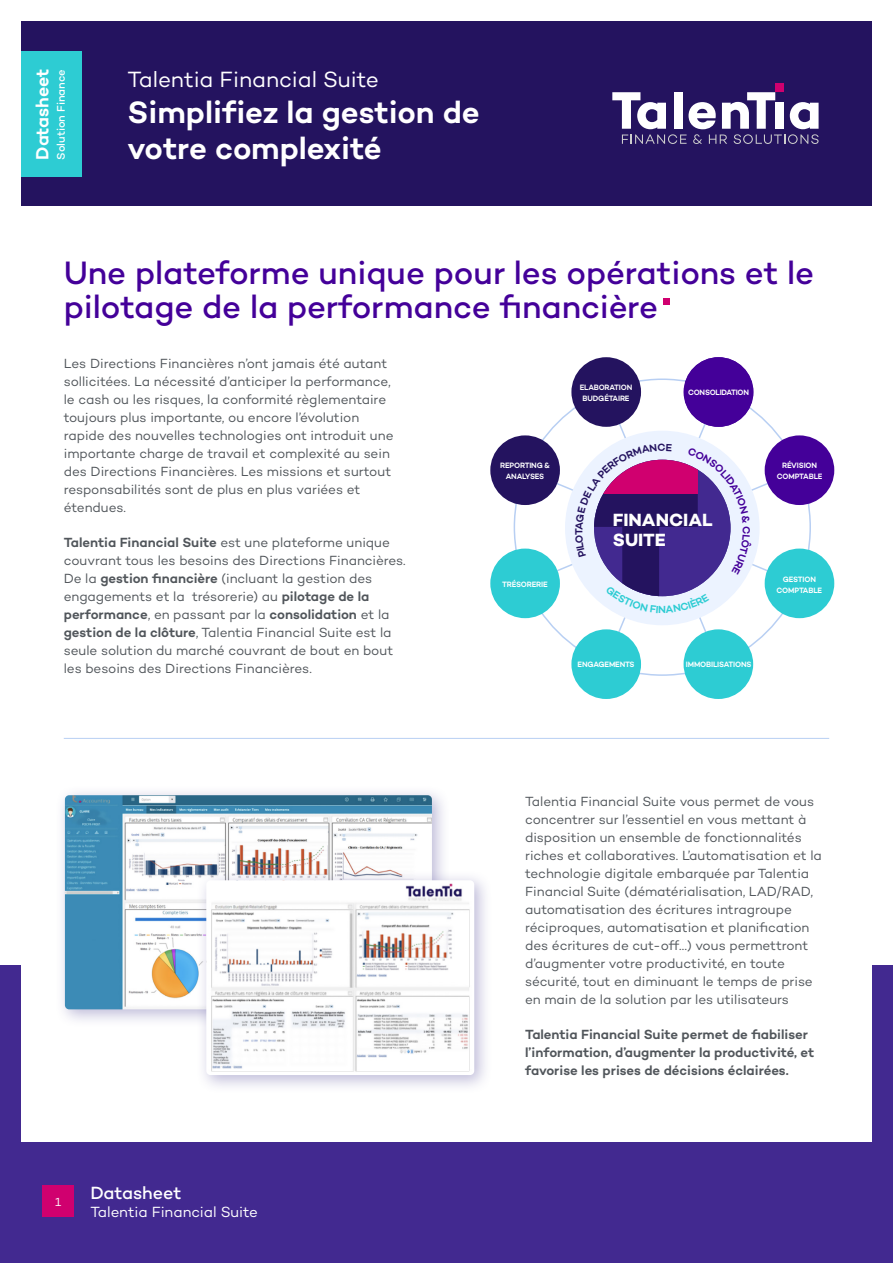
<style>
.page{position:relative;width:893px;height:1263px;background:#fff}
.page>*{position:absolute;margin:0;border:0;box-sizing:border-box;transform-origin:0 0}
.Title1{font:500 33px/34.5px "Campton";letter-spacing:-.005em;color:#409}
.Title_Document{font:600 31.5px "Campton";letter-spacing:-.005em;color:#fff}
.Subtitle_Document{font:22.5px "Campton";letter-spacing:-.005em;color:#fff}
.t1{font:700 18px/19.5px "Campton";color:#fff}
.t2{font:500 18px "Campton";color:#fff}
.Document_Type{font:600 18px "Campton";color:#fff}
.t3{font:15px "Campton";letter-spacing:-.005em;color:#fff}
.Paragraph{font:13.5px/18px "Campton";letter-spacing:-.005em;color:#51565b}
.Paragraph-2{font:600 13.5px/18px "Campton";letter-spacing:-.005em;color:#51565b}
.t4{font:12px "Campton";color:#fff}
.Solution_Lab{font:500 11.25px "Campton";letter-spacing:-.005em;color:#fff}
.t5{font:600 10.5px "Campton";color:#2dccd3}
.t6{font:600 10.5px "Campton";color:#24135f}
.t7{font:600 10.5px "Campton";color:#409}
.t8{font:600 7.8px/10.9px "Campton";letter-spacing:-.02em;color:#fff;text-align:center;scale:.95 1}
.s1{font-weight:600}
</style>
<div class="page">
<div style="left:0;top:965px;width:893px;height:298px;background:#422990"></div>
<div style="left:43px;top:1185px;width:31px;height:32px;background:#d0006f"></div>
<div style="left:21px;top:21px;width:851px;height:185px;background:#24135f"></div>
<div style="left:775px;top:84px;width:9px;height:8px;background:#d0006f"></div>
<svg style="left:612px;top:92px;width:207px;height:52px"></svg>
<div style="left:21px;top:206px;width:851px;height:936px;background:#fff"></div>
<div style="left:21px;top:51px;width:61px;height:126px;background:#2dccd3"></div>
<div style="left:664px;top:298px;width:6px;height:7px;background:#d0006f"></div>
<hr style="left:64px;top:738px;width:765px;height:1px;background:#b8cff3">
<svg style="left:513px;top:378px;width:299px;height:299px"></svg>
<div style="left:565px;top:431px;width:195px;height:194px;background:#ecf3ff;border-radius:50%"></div>
<div style="left:765px;top:435px;width:69px;height:70px;background:#409;border-radius:50%"></div>
<div style="left:490px;top:435px;width:70px;height:70px;background:#24135f;border-radius:50%"></div>
<div style="left:765px;top:549px;width:69px;height:69px;background:#2dccd3;border-radius:50%"></div>
<div style="left:490px;top:549px;width:70px;height:69px;background:#2dccd3;border-radius:50%"></div>
<div style="left:571px;top:357px;width:70px;height:70px;background:#24135f;border-radius:50%"></div>
<div style="left:571px;top:629px;width:70px;height:70px;background:#2dccd3;border-radius:50%"></div>
<div style="left:684px;top:357px;width:69px;height:70px;background:#409;border-radius:50%"></div>
<div style="left:684px;top:629px;width:69px;height:70px;background:#2dccd3;border-radius:50%"></div>
<div style="left:55px;top:785px;width:395px;height:242px;background:#453b91;opacity:.35"></div>
<img style="left:65px;top:795px;width:367px;height:214px">
<div style="left:196px;top:870px;width:297px;height:223px;background:#453b91;opacity:.35"></div>
<img style="left:206px;top:880px;width:268px;height:195px">
<svg style="left:575px;top:443px;width:177px;height:170px"></svg>
<p class="Document_Type" style="left:31px;top:160px;width:93px;rotate:-90deg">Datasheet</p>
<p class="Solution_Lab" style="left:54px;top:160px;width:92px;rotate:-90deg">Solution Finance</p>
<p class="Subtitle_Document" style="left:128px;top:65px;width:253px">Talentia Financial Suite</p>
<p class="Title_Document" style="left:128px;top:92px;width:354px">Simplifiez la gestion de</p>
<p class="Title_Document" style="left:128px;top:128px;width:256px">votre complexité</p>
<p class="Title1" style="left:64px;top:254px;width:752px">Une plateforme unique pour les opérations et le pilotage de la performance financière</p>
<p class="Paragraph" style="left:64px;top:354px;width:331px">Les Directions Financières n’ont jamais été autant sollicitées. La nécessité d’anticiper la performance, le cash ou les risques, la conformité règlementaire toujours plus importante, ou encore l’évolution rapide des nouvelles technologies ont introduit une importante charge de travail et complexité au sein des Directions Financières. Les missions et surtout responsabilités sont de plus en plus variées et étendues.</p>
<p class="Paragraph" style="left:64px;top:533px;width:343px"><span class="s1">Talentia Financial Suite</span> est une plateforme unique couvrant tous les besoins des Directions Financières.<br>De la <span class="s1">gestion financière</span> (incluant la gestion des engagements et la trésorerie) au <span class="s1">pilotage de la performance</span>, en passant par la <span class="s1">consolidation</span> et la <span class="s1">gestion de la clôture</span>, Talentia Financial Suite est la seule solution du marché couvrant de bout en bout les besoins des Directions Financières.</p>
<p class="t8" style="left:580px;top:381px;width:57px">ELABORATION<br>BUDGÉTAIRE</p>
<p class="t8" style="left:688px;top:387px;width:66px">CONSOLIDATION</p>
<p class="t8" style="left:777px;top:459px;width:50px">RÉVISION<br>COMPTABLE</p>
<p class="t8" style="left:500px;top:459px;width:54px">REPORTING &amp;<br>ANALYSES</p>
<p class="t1" style="left:613px;top:510px;width:101px">FINANCIAL<br>SUITE</p>
<p class="t6" style="left:572px;top:535px;width:8px;rotate:-90deg">T</p>
<p class="t7" style="left:753px;top:526px;width:10px;rotate:90deg">C</p>
<p class="t8" style="left:776px;top:573px;width:50px">GESTION<br>COMPTABLE</p>
<p class="t8" style="left:502px;top:578px;width:49px">TRÉSORERIE</p>
<p class="t5" style="left:658px;top:603px;width:9px">N</p>
<p class="t8" style="left:578px;top:659px;width:62px">ENGAGEMENTS</p>
<p class="t8" style="left:686px;top:659px;width:71px">IMMOBILISATIONS</p>
<p class="t4" style="left:55px;top:1194px;width:8px">1</p>
<h3 class="t2" style="left:90px;top:1181px;width:93px">Datasheet</h3>
<p class="t3" style="left:90px;top:1202px;width:169px">Talentia Financial Suite</p>
<p class="Paragraph" style="left:525px;top:792px;width:298px">Talentia Financial Suite vous permet de vous concentrer sur l’essentiel en vous mettant à disposition un ensemble de fonctionnalités riches et collaboratives. L’automatisation et la technologie digitale embarquée par Talentia Financial Suite (dématérialisation, LAD/RAD, automatisation des écritures intragroupe réciproques, automatisation et planification des écritures de cut-off…) vous permettront d’augmenter votre productivité, en toute sécurité, tout en diminuant le temps de prise en main de la solution par les utilisateurs</p>
<p class="Paragraph-2" style="left:525px;top:1025px;width:291px">Talentia Financial Suite permet de fiabiliser l’information, d’augmenter la productivité, et favorise les prises de décisions éclairées.</p>
</div>
